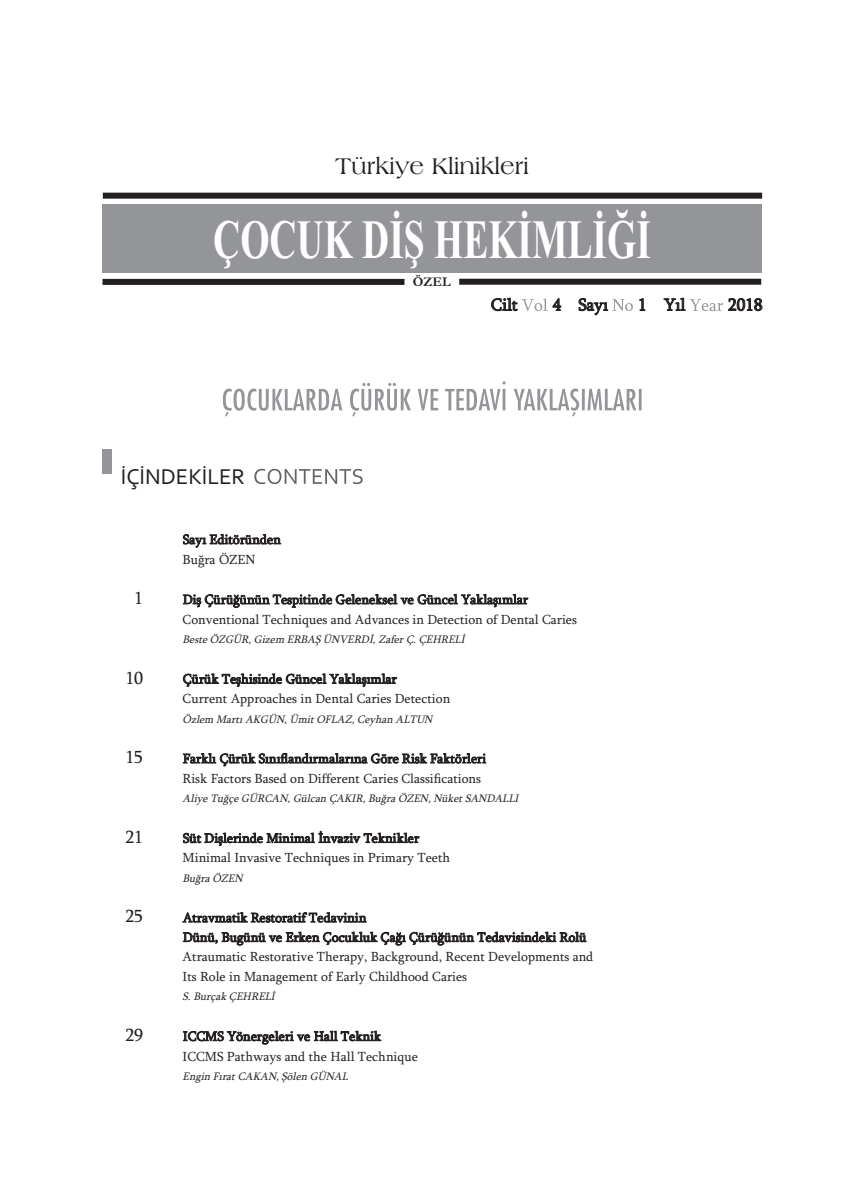
<style>
.page{position:relative;width:865px;height:1197px;background:#fff}
.page>*{position:absolute;margin:0;border:0;box-sizing:border-box;transform-origin:0 0}
.t1{font:700 55.35px "Times New Roman";color:#fff;scale:.68 1}
.t2{font:24px "Americana BT Roman";color:#231f20}
.t3{font:22.5px "Corbel";color:#231f20}
.t4{font:18px "Sylfaen";letter-spacing:-.01em;color:#231f20}
.t5{font:17.25px "Sylfaen";color:#231f20}
.t6{font:13.5px/19.8px "Sylfaen";color:#231f20}
.t7{font:700 13.5px "Garamond";color:#231f20}
.t8{font:italic 11.1px "Sylfaen";color:#231f20}
</style>
<div class="page">
<svg style="left:254px;top:469px;width:108px;height:15px"></svg>
<div style="left:103px;top:449px;width:9px;height:25px;background:#939598"></div>
<svg style="left:522px;top:298px;width:25px;height:13px"></svg>
<svg style="left:612px;top:299px;width:21px;height:12px"></svg>
<svg style="left:690px;top:299px;width:33px;height:12px"></svg>
<div style="left:102px;top:204px;width:660px;height:68px;background:#939598"></div>
<div style="left:103px;top:193px;width:659px;height:6px;background:#231f20"></div>
<div style="left:102px;top:279px;width:302px;height:6px;background:#231f20"></div>
<div style="left:459px;top:279px;width:302px;height:6px;background:#231f20"></div>
<svg style="left:223px;top:388px;width:148px;height:28px"></svg>
<h2 class="t2" style="left:335px;top:152px;width:195px">Türkiye Klinikleri</h2>
<h1 class="t1" style="left:213px;top:207px;width:645px">ÇOCUK DİŞ HEKİMLİĞİ</h1>
<p class="t7" style="left:413px;top:274px;width:39px">ÖZEL</p>
<h3 class="t3" style="left:121px;top:463px;width:126px">İÇİNDEKİLER</h3>
<p class="t6" style="left:183px;top:529px;width:100px">Sayı Editöründen<br>Buğra ÖZEN</p>
<p class="t5" style="left:491px;top:294px;width:28px">Cilt</p>
<p class="t5" style="left:552px;top:294px;width:57px">4 Sayı</p>
<p class="t5" style="left:638px;top:294px;width:49px">1 Yıl</p>
<p class="t5" style="left:728px;top:294px;width:36px">2018</p>
<h3 class="t4" style="left:134px;top:587px;width:10px">1</h3>
<p class="t6" style="left:183px;top:589px;width:396px">Diş Çürüğünün Tespitinde Geleneksel ve Güncel Yaklaşımlar<br>Conventional Techniques and Advances in Detection of Dental Caries</p>
<p class="t8" style="left:183px;top:633px;width:286px">Beste ÖZGÜR, Gizem ERBAŞ ÜNVERDİ, Zafer Ç. ÇEHRELİ</p>
<h3 class="t4" style="left:125px;top:667px;width:19px">10</h3>
<p class="t6" style="left:183px;top:669px;width:269px">Çürük Teşhisinde Güncel Yaklaşımlar<br>Current Approaches in Dental Caries Detection</p>
<p class="t8" style="left:183px;top:712px;width:254px">Özlem Martı AKGÜN, Ümit OFLAZ, Ceyhan ALTUN</p>
<h3 class="t4" style="left:125px;top:746px;width:19px">15</h3>
<p class="t6" style="left:183px;top:748px;width:305px">Farklı Çürük Sınıflandırmalarına Göre Risk Faktörleri<br>Risk Factors Based on Different Caries Classifications</p>
<p class="t8" style="left:183px;top:792px;width:340px">Aliye Tuğçe GÜRCAN, Gülcan ÇAKIR, Buğra ÖZEN, Nüket SANDALLI</p>
<h3 class="t4" style="left:125px;top:826px;width:19px">21</h3>
<p class="t6" style="left:183px;top:828px;width:269px">Süt Dişlerinde Minimal İnvaziv Teknikler<br>Minimal Invasive Techniques in Primary Teeth</p>
<p class="t8" style="left:183px;top:871px;width:64px">Buğra ÖZEN</p>
<h3 class="t4" style="left:125px;top:905px;width:19px">25</h3>
<p class="t6" style="left:183px;top:907px;width:412px">Atravmatik Restoratif Tedavinin<br>Dünü, Bugünü ve Erken Çocukluk Çağı Çürüğünün Tedavisindeki Rolü Atraumatic Restorative Therapy, Background, Recent Developments and Its Role in Management of Early Childhood Caries</p>
<p class="t8" style="left:183px;top:990px;width:97px">S. Burçak ÇEHRELİ</p>
<h3 class="t4" style="left:125px;top:1024px;width:19px">29</h3>
<p class="t6" style="left:183px;top:1026px;width:237px">ICCMS Yönergeleri ve Hall Teknik<br>ICCMS Pathways and the Hall Technique</p>
<p class="t8" style="left:183px;top:1069px;width:170px">Engin Fırat CAKAN, Şölen GÜNAL</p>
</div>
